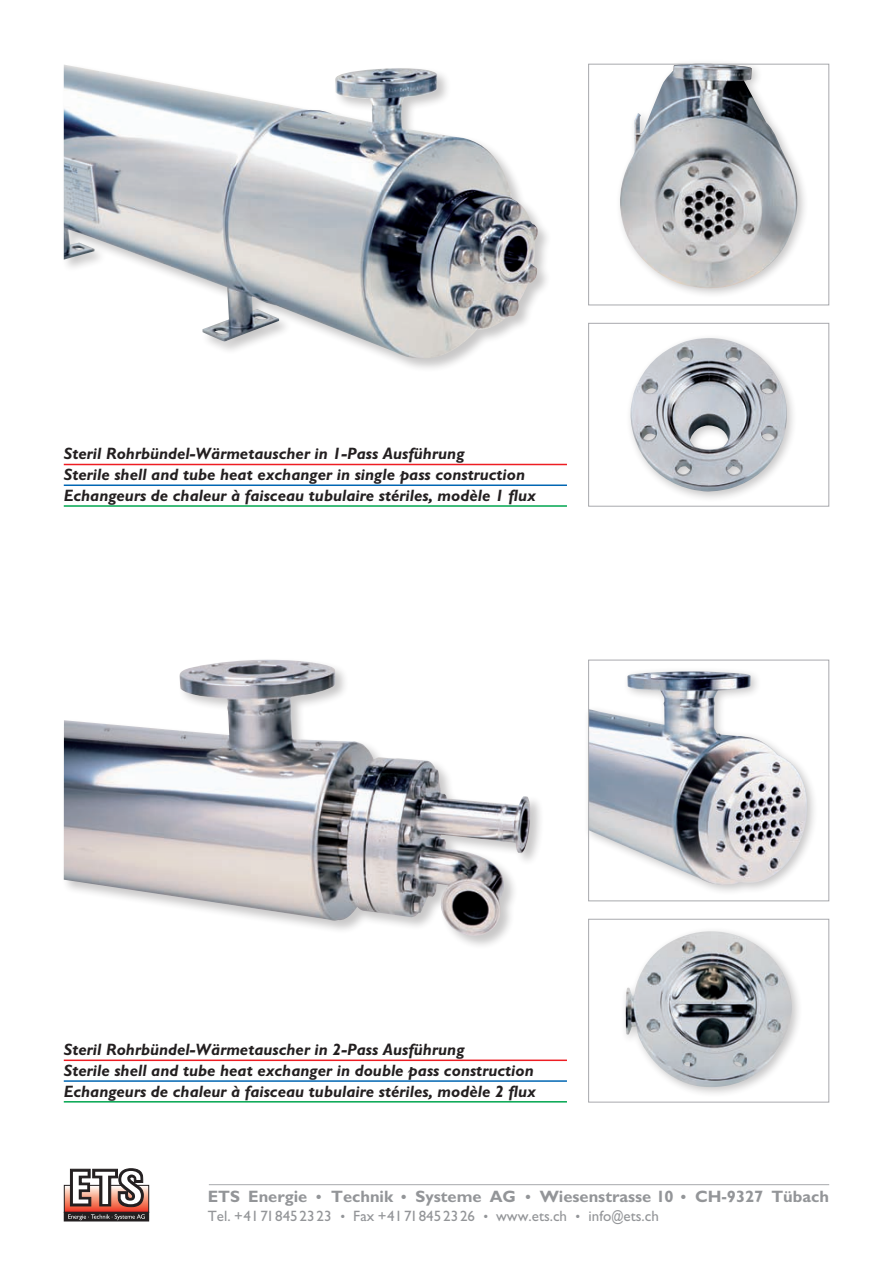
<style>
.page{position:relative;width:893px;height:1263px;background:#fff}
.page>*{position:absolute;margin:0;border:0;box-sizing:border-box;transform-origin:0 0}
.t1{font:italic 700 16.5px/20.7px "Gill Sans";color:#231f20}
.t2{font:700 16.5px "Gill Sans";color:#939598}
.t3{font:15px "Gill Sans";color:#939598}
.s1{font-size:15px}
.s2{font-size:13.5px}
</style>
<div class="page">
<div style="left:615px;top:58px;width:194px;height:241px;background:#231f20;opacity:.25"></div>
<img style="left:619px;top:66px;width:180px;height:224px">
<div style="left:620px;top:926px;width:183px;height:172px;background:#231f20;opacity:.25"></div>
<img style="left:626px;top:931px;width:166px;height:156px">
<div style="left:583px;top:666px;width:235px;height:230px;background:#231f20;opacity:.25"></div>
<img style="left:590px;top:671px;width:217px;height:215px">
<svg style="left:66px;top:1187px;width:81px;height:23px"></svg>
<div style="left:64px;top:1185px;width:85px;height:27px;border:1px solid #231f20"></div>
<div style="left:64px;top:1212px;width:85px;height:9px;background:#231f20"></div>
<svg style="left:70px;top:1168px;width:74px;height:39px"></svg>
<svg style="left:68px;top:1214px;width:77px;height:6px"></svg>
<hr style="left:209px;top:1184px;width:620px;height:1px;background:#a8a9ad">
<div style="left:588px;top:64px;width:241px;height:241px;border:1px solid #a8a9ad"></div>
<div style="left:588px;top:660px;width:241px;height:241px;border:1px solid #a8a9ad"></div>
<div style="left:588px;top:323px;width:241px;height:184px;border:1px solid #a8a9ad"></div>
<div style="left:588px;top:919px;width:241px;height:183px;border:1px solid #a8a9ad"></div>
<hr style="left:64px;top:464px;width:503px;height:1px;background:#ee1d23">
<hr style="left:64px;top:484px;width:503px;height:2px;background:#0166b3">
<hr style="left:64px;top:505px;width:503px;height:2px;background:#00a54f">
<hr style="left:64px;top:1059px;width:503px;height:2px;background:#ee1d23">
<hr style="left:64px;top:1080px;width:503px;height:2px;background:#0166b3">
<hr style="left:64px;top:1101px;width:503px;height:1px;background:#00a54f">
<div style="left:62px;top:62px;width:490px;height:310px;background:#231f20;opacity:.25"></div>
<img style="left:64px;top:65px;width:475px;height:294px">
<div style="left:625px;top:333px;width:173px;height:169px;background:#231f20;opacity:.25"></div>
<img style="left:629px;top:338px;width:159px;height:153px">
<div style="left:62px;top:657px;width:482px;height:293px;background:#231f20;opacity:.25"></div>
<img style="left:64px;top:660px;width:466px;height:277px">
<p class="t1" style="left:64px;top:444px;width:474px">Steril Rohrbündel-Wärmetauscher in 1-Pass Ausführung<br>Sterile shell and tube heat exchanger in single pass construction<br>Echangeurs de chaleur à faisceau tubulaire stériles, modèle 1 flux</p>
<p class="t1" style="left:64px;top:1039px;width:474px">Steril Rohrbündel-Wärmetauscher in 2-Pass Ausführung<br>Sterile shell and tube heat exchanger in double pass construction<br>Echangeurs de chaleur à faisceau tubulaire stériles, modèle 2 flux</p>
<p class="t2" style="left:208px;top:1187px;width:623px">ETS Energie <span class="s1">•</span> Technik <span class="s1">•</span> Systeme AG <span class="s1">•</span> Wiesenstrasse 10 <span class="s1">•</span> CH-9327 Tübach</p>
<p class="t3" style="left:208px;top:1208px;width:452px">Tel. +41 71 845 23 23 <span class="s2">•</span> Fax +41 71 845 23 26 <span class="s2">•</span> www.ets.ch <span class="s2">•</span> info@ets.ch</p>
</div>
